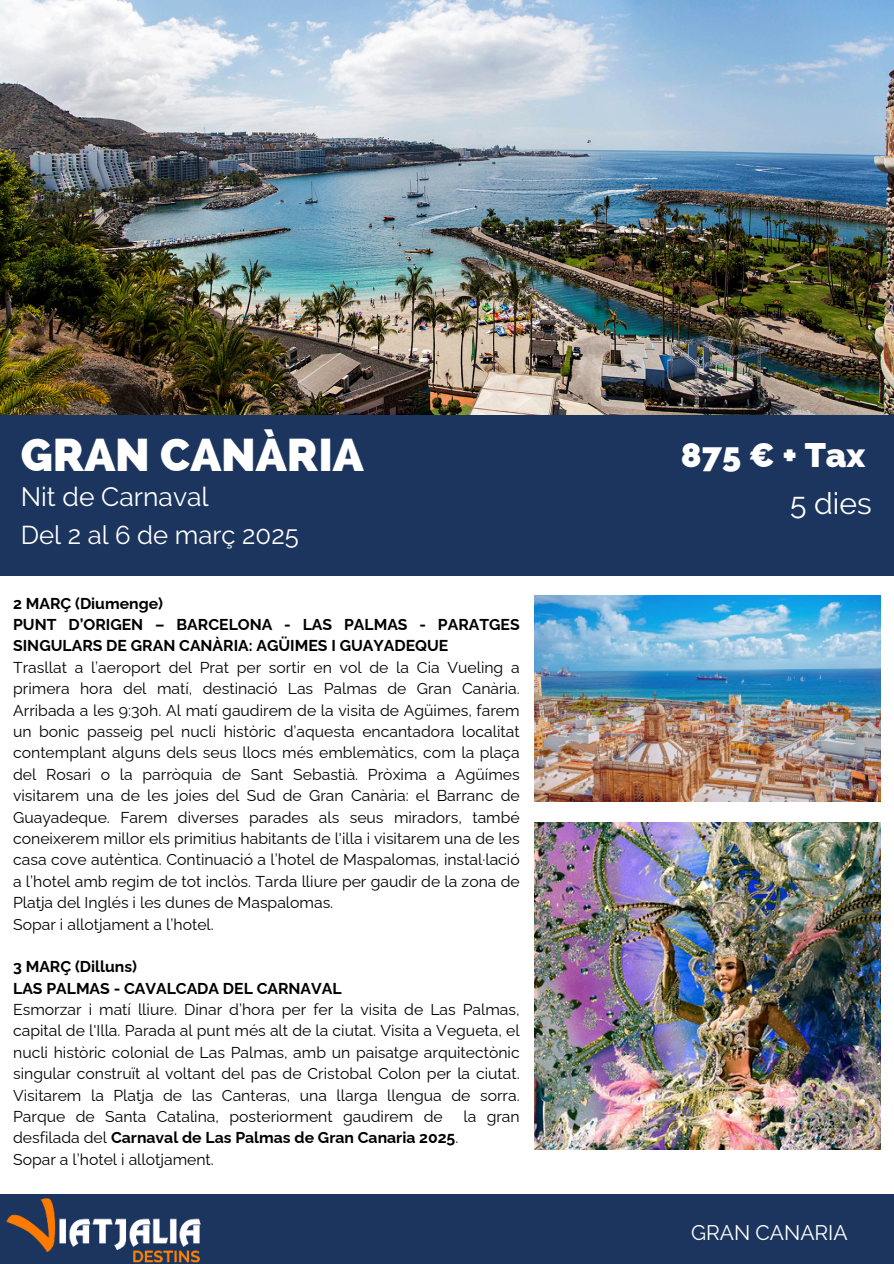
<style>
.page{position:relative;width:894px;height:1264px;background:#fff}
.page>*{position:absolute;margin:0;border:0;box-sizing:border-box;transform-origin:0 0}
.t1{font:800 45.9px "Raleway";color:#fff}
.t2{font:800 34.05px "Raleway";color:#fff}
.t3{font:30px "Raleway";color:#fff}
.t4{font:26.4px "Raleway";color:#fff}
.t5{font:25.65px "Raleway";color:#fff}
.t6{font:21px "Raleway";color:#fff}
.t7{font:15.75px/21.3px "Raleway";color:#000}
.t8{font:700 15.75px/21.3px "Raleway";color:#000}
.s1{font-weight:700}
</style>
<div class="page">
<img style="left:0;top:0;width:893px;height:415px">
<div style="left:0;top:415px;width:893px;height:160px;background:#1c355e"></div>
<div style="left:0;top:1193px;width:893px;height:70px;background:#1c355e"></div>
<img style="left:0;top:1193px;width:222px;height:70px">
<img style="left:534px;top:822px;width:345px;height:327px">
<img style="left:534px;top:595px;width:345px;height:206px">
<h1 class="t1" style="left:21px;top:428px;width:344px">GRAN CANÀRIA</h1>
<h3 class="t4" style="left:21px;top:481px;width:189px">Nit de Carnaval</h3>
<h3 class="t5" style="left:21px;top:519px;width:279px">Del 2 al 6 de març 2025</h3>
<p class="t8" style="left:13px;top:590px;width:508px">2 MARÇ (Diumenge)<br>PUNT D’ORIGEN – BARCELONA - LAS PALMAS - PARATGES<br>SINGULARS DE GRAN CANÀRIA: AGÜIMES I GUAYADEQUE</p>
<p class="t7" style="left:13px;top:655px;width:508px">Trasllat a l’aeroport del Prat per sortir en vol de la Cia Vueling a primera hora del matí, destinació Las Palmas de Gran Canària.<br>Arribada a les 9:30h. Al matí gaudirem de la visita de Agüimes, farem un bonic passeig pel nucli històric d’aquesta encantadora localitat contemplant alguns dels seus llocs més emblemàtics, com la plaça del Rosari o la parròquia de Sant Sebastià. Pròxima a Agüímes visitarem una de les joies del Sud de Gran Canària: el Barranc de Guayadeque. Farem diverses parades als seus miradors, també coneixerem millor els primitius habitants de l'illa i visitarem una de les casa cove autèntica. Continuació a l’hotel de Maspalomas, instal·lació a l’hotel amb regim de tot inclòs. Tarda lliure per gaudir de la zona de Platja del Inglés i les dunes de Maspalomas.<br>Sopar i allotjament a l’hotel.</p>
<p class="t8" style="left:13px;top:954px;width:330px">3 MARÇ (Dilluns)<br>LAS PALMAS - CAVALCADA DEL CARNAVAL</p>
<p class="t7" style="left:13px;top:997px;width:508px;text-align:justify">Esmorzar i matí lliure. Dinar d’hora per fer la visita de Las Palmas, capital de l'Illa. Parada al punt més alt de la ciutat. Visita a Vegueta, el nucli històric colonial de Las Palmas, amb un paisatge arquitectònic singular construït al voltant del pas de Cristobal Colon per la ciutat.<br>Visitarem la Platja de las Canteras, una llarga llengua de sorra.<br>Parque de Santa Catalina, posteriorment gaudirem de</p>
<p class="t7" style="left:463px;top:1103px;width:58px">la gran</p>
<p class="t7" style="left:13px;top:1125px;width:446px">desfilada del <span class="s1">Carnaval de Las Palmas de Gran Canaria 2025</span>.<br>Sopar a l’hotel i allotjament.</p>
<h2 class="t2" style="left:680px;top:435px;width:186px">875 € + Tax</h2>
<h3 class="t3" style="left:789px;top:486px;width:83px">5 dies</h3>
<h3 class="t6" style="left:690px;top:1220px;width:158px">GRAN CANARIA</h3>
</div>
